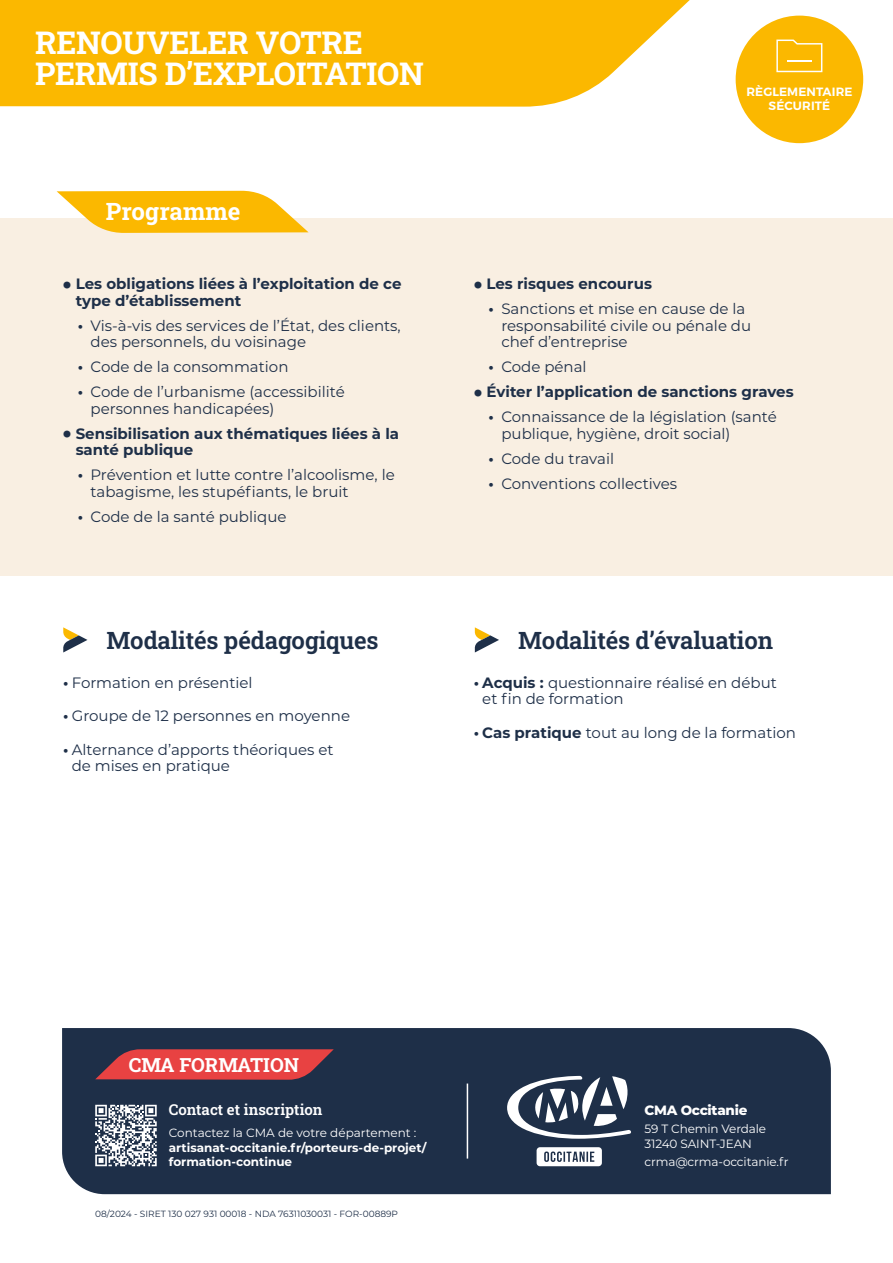
<style>
.page{position:relative;width:893px;height:1263px;background:#fff}
.page>*{position:absolute;margin:0;border:0;box-sizing:border-box;transform-origin:0 0}
.t1{font:31.5px/31.5px "Roboto Slab";letter-spacing:-.01em;color:#fff}
.t2{font:24px "Roboto Slab";letter-spacing:-.01em;color:#1e2f48}
.t3{font:24px "Roboto Slab";color:#fff}
.t4{font:19.5px "Roboto Slab";color:#fff}
.t5{font:15px/16.5px "Montserrat";color:#1e2f48}
.t6{font:700 15px/16.5px "Montserrat";color:#1e2f48}
.t7{font:15px "Roboto Slab";color:#fff}
.t8{font:800 13.5px "Montserrat";letter-spacing:-.02em;color:#fff}
.t9{font:12px/15px "Montserrat";letter-spacing:-.01em;color:#fff}
.t10{font:700 12px/14.4px "Montserrat";color:#fff}
.t11{font:600 12px/14.4px "Montserrat";letter-spacing:.01em;color:#fff;text-align:center}
.t12{font:9px "Montserrat";color:#1e2f48}
.s1{font-weight:900;font-size:21px}
.s2{font-weight:700}
</style>
<div class="page">
<div style="left:0;top:219px;width:893px;height:357px;background:#f9efe2"></div>
<svg style="left:57px;top:191px;width:252px;height:42px"></svg>
<svg style="left:0;top:0;width:690px;height:107px;background:#fbbe16"></svg>
<div style="left:736px;top:16px;width:127px;height:127px;background:#fbb800;border-radius:50%"></div>
<svg style="left:776px;top:40px;width:46px;height:32px"></svg>
<hr style="left:787px;top:60px;width:25px;height:2px;background:#fff">
<svg style="left:63px;top:627px;width:24px;height:25px"></svg>
<svg style="left:475px;top:627px;width:24px;height:25px"></svg>
<div style="left:62px;top:1028px;width:769px;height:166px;background:#1e2f48"></div>
<hr style="left:467px;top:1083px;width:1px;height:75px;background:#fff">
<svg style="left:537px;top:1147px;width:65px;height:19px"></svg>
<svg style="left:507px;top:1076px;width:124px;height:63px"></svg>
<svg style="left:95px;top:1105px;width:62px;height:61px"></svg>
<svg style="left:95px;top:1049px;width:239px;height:31px;background:#c73e42"></svg>
<h1 class="t1" style="left:35px;top:26px;width:390px">RENOUVELER VOTRE<br>PERMIS D’EXPLOITATION</h1>
<h2 class="t3" style="left:106px;top:194px;width:136px">Programme</h2>
<p class="t6" style="left:76px;top:275px;width:327px;text-indent:-13px"><span class="s1">•</span> Les obligations liées à l’exploitation de ce type d’établissement</p>
<p class="t5" style="left:91px;top:317px;width:312px;text-indent:-13px"><span class="s2">•</span> Vis-à-vis des services de l’État, des clients, des personnels, du voisinage</p>
<p class="t5" style="left:78px;top:358px;width:212px"><span class="s2">•</span> Code de la consommation</p>
<p class="t5" style="left:91px;top:383px;width:256px;text-indent:-13px"><span class="s2">•</span> Code de l’urbanisme (accessibilité personnes handicapées)</p>
<p class="t6" style="left:76px;top:425px;width:325px;text-indent:-13px"><span class="s1">•</span> Sensibilisation aux thématiques liées à la santé publique</p>
<p class="t5" style="left:91px;top:466px;width:306px;text-indent:-13px"><span class="s2">•</span> Prévention et lutte contre l’alcoolisme, le tabagisme, les stupéfiants, le bruit</p>
<p class="t5" style="left:78px;top:508px;width:210px"><span class="s2">•</span> Code de la santé publique</p>
<h2 class="t2" style="left:107px;top:623px;width:274px">Modalités pédagogiques</h2>
<p class="t5" style="left:63px;top:674px;width:191px"><span class="s2">•</span> Formation en présentiel</p>
<p class="t5" style="left:63px;top:707px;width:288px"><span class="s2">•</span> Groupe de 12 personnes en moyenne</p>
<p class="t5" style="left:72px;top:741px;width:263px;text-indent:-9px"><span class="s2">•</span> Alternance d’apports théoriques et de mises en pratique</p>
<p class="t11" style="left:746px;top:85px;width:108px">RÈGLEMENTAIRE<br>SÉCURITÉ</p>
<p class="t6" style="left:474px;top:275px;width:180px"><span class="s1">•</span> Les risques encourus</p>
<p class="t5" style="left:501px;top:300px;width:251px;text-indent:-13px"><span class="s2">•</span> Sanctions et mise en cause de la responsabilité civile ou pénale du chef d’entreprise</p>
<p class="t5" style="left:489px;top:358px;width:100px"><span class="s2">•</span> Code pénal</p>
<p class="t6" style="left:474px;top:383px;width:321px"><span class="s1">•</span> Éviter l’application de sanctions graves</p>
<p class="t5" style="left:501px;top:408px;width:277px;text-indent:-13px"><span class="s2">•</span> Connaissance de la législation (santé publique, hygiène, droit social)</p>
<p class="t5" style="left:489px;top:450px;width:127px"><span class="s2">•</span> Code du travail</p>
<p class="t5" style="left:489px;top:475px;width:190px"><span class="s2">•</span> Conventions collectives</p>
<h2 class="t2" style="left:518px;top:623px;width:256px">Modalités d’évaluation</h2>
<p class="t5" style="left:482px;top:674px;width:296px;text-indent:-9px"><span class="s2">• Acquis :</span> questionnaire réalisé en début et fin de formation</p>
<p class="t5" style="left:474px;top:724px;width:324px"><span class="s2">• Cas pratique</span> tout au long de la formation</p>
<h3 class="t4" style="left:129px;top:1051px;width:172px">CMA FORMATION</h3>
<p class="t7" style="left:169px;top:1099px;width:155px">Contact et inscription</p>
<p class="t9" style="left:169px;top:1125px;width:249px">Contactez la CMA de votre département :</p>
<p class="t10" style="left:169px;top:1140px;width:259px">artisanat-occitanie.fr/porteurs-de-projet/ formation-continue</p>
<p class="t12" style="left:95px;top:1208px;width:304px">08/2024 - SIRET 130 027 931 00018 - NDA 76311030031 - FOR-00889P</p>
<p class="t8" style="left:644px;top:1100px;width:104px">CMA Occitanie</p>
<p class="t9" style="left:644px;top:1121px;width:123px">59 T Chemin Verdale<br>31240 SAINT-JEAN</p>
<p class="t9" style="left:644px;top:1154px;width:146px">crma@crma-occitanie.fr</p>
</div>
